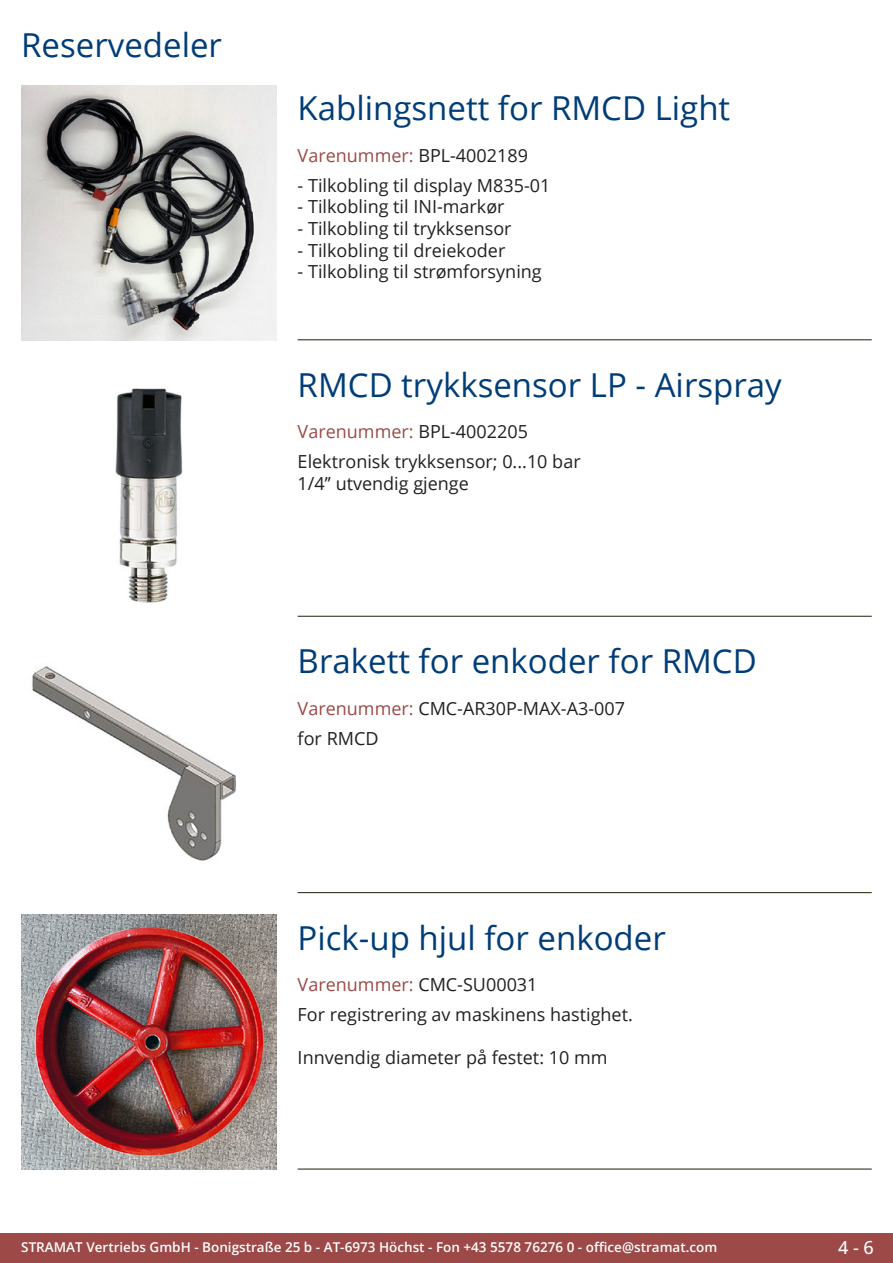
<style>
.page{position:relative;width:893px;height:1263px;background:#fff}
.page>*{position:absolute;margin:0;border:0;box-sizing:border-box;transform-origin:0 0}
.Produkttitel{font:33px "Open Sans";color:#003d78}
.RastTitel{font:33px "Open Sans";color:#003d78}
.Beschreibung_Text{font:18px/21.6px "Open Sans";color:#231f20}
.TechDaten_Überschrif{font:18px "Open Sans";color:#9c4948}
.TechDaten_Überschrif-2{font:18px "Open Sans";color:#231f20}
.t1{font:500 18px "Open Sans";color:#fff}
.t2{font:600 13.5px "Open Sans";color:#fff}
.s1{color:#231f20}
.s2{color:#9c4948}
</style>
<div class="page">
<div style="left:0;top:1233px;width:893px;height:30px;background:#9c4948"></div>
<hr style="left:298px;top:340px;width:574px;height:1px;background:#201d08">
<hr style="left:298px;top:616px;width:574px;height:1px;background:#201d08">
<hr style="left:298px;top:892px;width:574px;height:1px;background:#201d08">
<hr style="left:298px;top:1169px;width:574px;height:1px;background:#201d08">
<img style="left:21px;top:85px;width:255px;height:255px">
<img style="left:115px;top:388px;width:68px;height:215px">
<img style="left:32px;top:666px;width:205px;height:195px">
<img style="left:21px;top:914px;width:255px;height:255px">
<p class="RastTitel" style="left:21px;top:22px;width:202px">Reservedeler</p>
<p class="Produkttitel" style="left:298px;top:86px;width:434px">Kablingsnett for RMCD Light</p>
<p class="TechDaten_Überschrif" style="left:298px;top:143px;width:232px">Varenummer: <span class="s1">BPL-4002189</span></p>
<p class="Beschreibung_Text" style="left:298px;top:174px;width:254px">- Tilkobling til display M835-01</p>
<p class="Beschreibung_Text" style="left:298px;top:196px;width:208px">- Tilkobling til INI-markør</p>
<p class="Beschreibung_Text" style="left:298px;top:217px;width:215px">- Tilkobling til trykksensor</p>
<p class="Beschreibung_Text" style="left:298px;top:239px;width:209px">- Tilkobling til dreiekoder</p>
<p class="Beschreibung_Text" style="left:298px;top:260px;width:246px">- Tilkobling til strømforsyning</p>
<p class="Produkttitel" style="left:298px;top:362px;width:486px">RMCD trykksensor LP - Airspray</p>
<p class="TechDaten_Überschrif" style="left:298px;top:420px;width:232px">Varenummer: <span class="s1">BPL-4002205</span></p>
<p class="Beschreibung_Text" style="left:298px;top:450px;width:284px">Elektronisk trykksensor; 0...10 bar<br>1/4’’ utvendig gjenge</p>
<p class="Produkttitel" style="left:298px;top:638px;width:461px">Brakett for enkoder for RMCD</p>
<p class="TechDaten_Überschrif-2" style="left:298px;top:696px;width:329px"><span class="s2">Varenummer:</span> CMC-AR30P-MAX-A3-007</p>
<p class="Beschreibung_Text" style="left:298px;top:727px;width:82px">for RMCD</p>
<p class="Produkttitel" style="left:298px;top:915px;width:370px">Pick-up hjul for enkoder</p>
<p class="TechDaten_Überschrif" style="left:298px;top:972px;width:241px">Varenummer: <span class="s1">CMC-SU00031</span></p>
<p class="Beschreibung_Text" style="left:298px;top:1003px;width:337px">For registrering av maskinens hastighet.</p>
<p class="Beschreibung_Text" style="left:298px;top:1046px;width:311px">Innvendig diameter på festet: 10 mm</p>
<p class="t2" style="left:21px;top:1238px;width:698px">STRAMAT Vertriebs GmbH - Bonigstraße 25 b - AT-6973 Höchst - Fon +43 5578 76276 0 - office@stramat.com</p>
<p class="t1" style="left:838px;top:1234px;width:37px">4 - 6</p>
</div>
